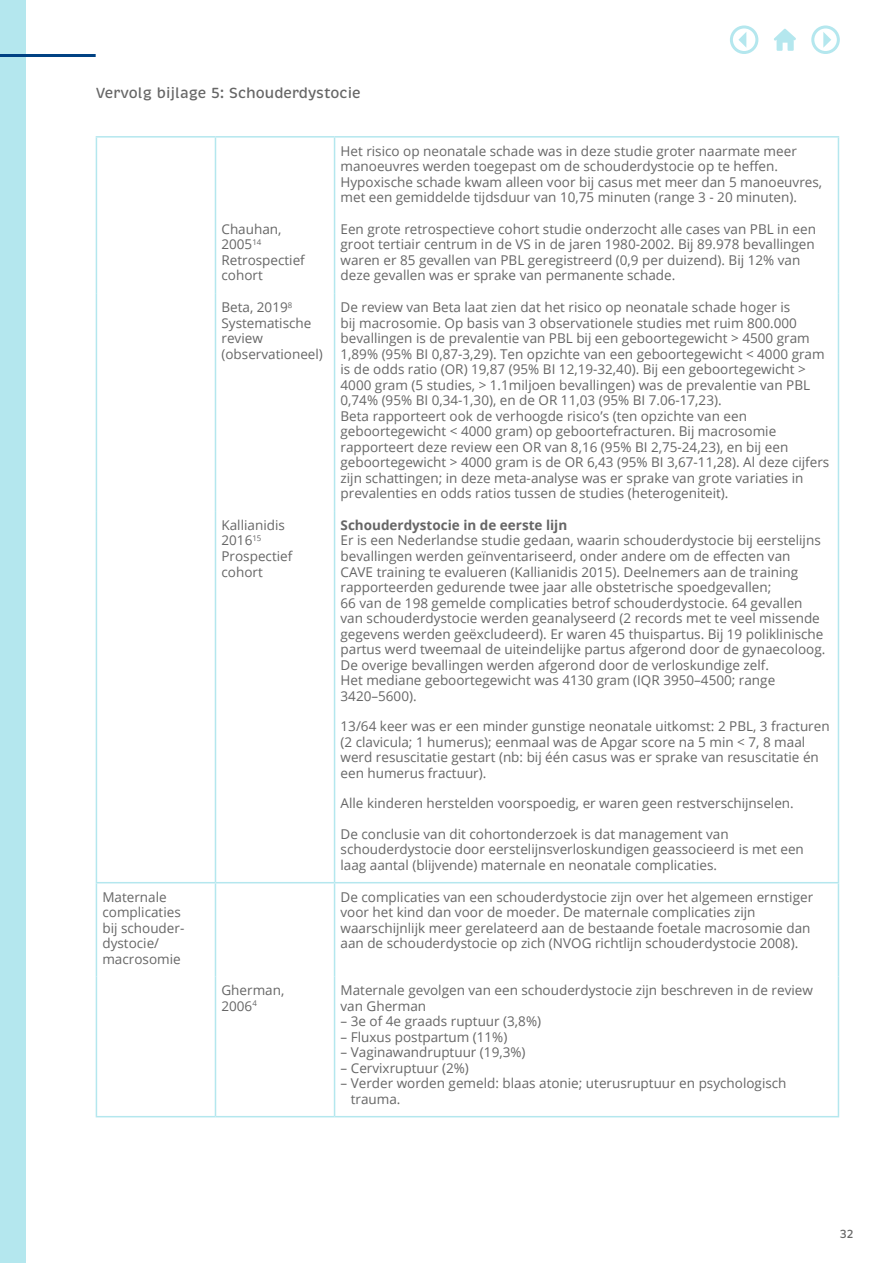
<style>
.page{position:relative;width:893px;height:1263px;background:#fff}
.page>*{position:absolute;margin:0;border:0;box-sizing:border-box;transform-origin:0 0}
.t1{font:500 15px "Brevia";color:#666}
.t2{font:13.5px/15.5px "Open Sans";color:#666}
.t3{font:700 13.5px "Open Sans";color:#666}
.t4{font:500 12px "Brevia";color:#666}
</style>
<div class="page">
<div style="left:0;top:0;width:26px;height:1263px;background:#b4e7ee"></div>
<hr style="left:0;top:54px;width:96px;height:3px;background:#004183">
<div style="left:811px;top:25px;width:29px;height:29px;border:3px solid #b4e7ee;border-radius:50%"></div>
<svg style="left:823px;top:32px;width:8px;height:16px"></svg>
<div style="left:730px;top:25px;width:28px;height:29px;border:3px solid #b4e7ee;border-radius:50%"></div>
<svg style="left:738px;top:32px;width:8px;height:15px"></svg>
<svg style="left:774px;top:29px;width:22px;height:22px"></svg>
<hr style="left:96px;top:138px;width:1px;height:77px;background:#b4e7ee">
<hr style="left:215px;top:138px;width:1px;height:77px;background:#b4e7ee">
<hr style="left:334px;top:138px;width:1px;height:77px;background:#b4e7ee">
<hr style="left:838px;top:138px;width:1px;height:77px;background:#b4e7ee">
<hr style="left:96px;top:136px;width:119px;height:2px;background:#b4e7ee">
<hr style="left:215px;top:136px;width:120px;height:2px;background:#b4e7ee">
<hr style="left:335px;top:136px;width:504px;height:2px;background:#b4e7ee">
<hr style="left:96px;top:215px;width:1px;height:78px;background:#b4e7ee">
<hr style="left:215px;top:215px;width:1px;height:78px;background:#b4e7ee">
<hr style="left:334px;top:215px;width:1px;height:78px;background:#b4e7ee">
<hr style="left:838px;top:215px;width:1px;height:78px;background:#b4e7ee">
<hr style="left:96px;top:293px;width:1px;height:218px;background:#b4e7ee">
<hr style="left:215px;top:293px;width:1px;height:218px;background:#b4e7ee">
<hr style="left:334px;top:293px;width:1px;height:218px;background:#b4e7ee">
<hr style="left:838px;top:293px;width:1px;height:218px;background:#b4e7ee">
<hr style="left:96px;top:511px;width:1px;height:371px;background:#b4e7ee">
<hr style="left:215px;top:511px;width:1px;height:371px;background:#b4e7ee">
<hr style="left:334px;top:511px;width:1px;height:371px;background:#b4e7ee">
<hr style="left:838px;top:511px;width:1px;height:371px;background:#b4e7ee">
<hr style="left:96px;top:882px;width:119px;height:1px;background:#b4e7ee">
<hr style="left:96px;top:883px;width:1px;height:93px;background:#b4e7ee">
<hr style="left:215px;top:882px;width:120px;height:1px;background:#b4e7ee">
<hr style="left:215px;top:883px;width:1px;height:93px;background:#b4e7ee">
<hr style="left:335px;top:882px;width:504px;height:1px;background:#b4e7ee">
<hr style="left:334px;top:883px;width:1px;height:93px;background:#b4e7ee">
<hr style="left:838px;top:883px;width:1px;height:93px;background:#b4e7ee">
<hr style="left:96px;top:976px;width:1px;height:140px;background:#b4e7ee">
<hr style="left:215px;top:976px;width:1px;height:140px;background:#b4e7ee">
<hr style="left:334px;top:976px;width:1px;height:140px;background:#b4e7ee">
<hr style="left:838px;top:976px;width:1px;height:140px;background:#b4e7ee">
<hr style="left:96px;top:1116px;width:119px;height:1px;background:#b4e7ee">
<hr style="left:215px;top:1116px;width:120px;height:1px;background:#b4e7ee">
<hr style="left:335px;top:1116px;width:504px;height:1px;background:#b4e7ee">
<p class="t1" style="left:96px;top:83px;width:267px">Vervolg bijlage 5: Schouderdystocie</p>
<p class="t2" style="left:341px;top:143px;width:483px">Het risico op neonatale schade was in deze studie groter naarmate meer manoeuvres werden toegepast om de schouderdystocie op te heffen.<br>Hypoxische schade kwam alleen voor bij casus met meer dan 5 manoeuvres, met een gemiddelde tijdsduur van 10,75 minuten (range 3 - 20 minuten).</p>
<p class="t2" style="left:221px;top:221px;width:85px">Chauhan,<br>2005<sup>14<br></sup>Retrospectief cohort</p>
<p class="t2" style="left:341px;top:221px;width:477px">Een grote retrospectieve cohort studie onderzocht alle cases van PBL in een groot tertiair centrum in de VS in de jaren 1980-2002. Bij 89.978 bevallingen waren er 85 gevallen van PBL geregistreerd (0,9 per duizend). Bij 12% van deze gevallen was er sprake van permanente schade.</p>
<p class="t2" style="left:221px;top:299px;width:103px">Beta, 2019<sup>8<br></sup>Systematische review (observationeel)</p>
<p class="t2" style="left:341px;top:299px;width:490px">De review van Beta laat zien dat het risico op neonatale schade hoger is<br>bij macrosomie. Op basis van 3 observationele studies met ruim 800.000 bevallingen is de prevalentie van PBL bij een geboortegewicht &gt; 4500 gram 1,89% (95% BI 0,87-3,29). Ten opzichte van een geboortegewicht &lt; 4000 gram is de odds ratio (OR) 19,87 (95% BI 12,19-32,40). Bij een geboortegewicht &gt; 4000 gram (5 studies, &gt; 1.1miljoen bevallingen) was de prevalentie van PBL 0,74% (95% BI 0,34-1,30), en de OR 11,03 (95% BI 7.06-17,23).<br>Beta rapporteert ook de verhoogde risico’s (ten opzichte van een geboortegewicht &lt; 4000 gram) op geboortefracturen. Bij macrosomie rapporteert deze review een OR van 8,16 (95% BI 2,75-24,23), en bij een geboortegewicht &gt; 4000 gram is de OR 6,43 (95% BI 3,67-11,28). Al deze cijfers zijn schattingen; in deze meta-analyse was er sprake van grote variaties in prevalenties en odds ratios tussen de studies (heterogeniteit).</p>
<p class="t2" style="left:221px;top:517px;width:72px">Kallianidis<br>2016<sup>15<br></sup>Prospectief cohort</p>
<p class="t3" style="left:341px;top:515px;width:228px">Schouderdystocie in de eerste lijn</p>
<p class="t2" style="left:341px;top:532px;width:486px">Er is een Nederlandse studie gedaan, waarin schouderdystocie bij eerstelijns bevallingen werden geïnventariseerd, onder andere om de effecten van CAVE training te evalueren (Kallianidis 2015). Deelnemers aan de training rapporteerden gedurende twee jaar alle obstetrische spoedgevallen;<br>66 van de 198 gemelde complicaties betrof schouderdystocie. 64 gevallen van schouderdystocie werden geanalyseerd (2 records met te veel missende gegevens werden geëxcludeerd). Er waren 45 thuispartus. Bij 19 poliklinische partus werd tweemaal de uiteindelijke partus afgerond door de gynaecoloog.<br>De overige bevallingen werden afgerond door de verloskundige zelf.<br>Het mediane geboortegewicht was 4130 gram (IQR 3950–4500; range 3420–5600).</p>
<p class="t2" style="left:341px;top:718px;width:491px">13/64 keer was er een minder gunstige neonatale uitkomst: 2 PBL, 3 fracturen (2 clavicula; 1 humerus); eenmaal was de Apgar score na 5 min &lt; 7, 8 maal werd resuscitatie gestart (nb: bij één casus was er sprake van resuscitatie én een humerus fractuur).</p>
<p class="t2" style="left:341px;top:795px;width:455px">Alle kinderen herstelden voorspoedig, er waren geen restverschijnselen.</p>
<p class="t2" style="left:341px;top:826px;width:465px">De conclusie van dit cohortonderzoek is dat management van schouderdystocie door eerstelijnsverloskundigen geassocieerd is met een laag aantal (blijvende) maternale en neonatale complicaties.</p>
<p class="t2" style="left:102px;top:888px;width:82px">Maternale complicaties bij schouder&shy;dystocie/ macrosomie</p>
<p class="t2" style="left:341px;top:888px;width:474px">De complicaties van een schouderdystocie zijn over het algemeen ernstiger voor het kind dan voor de moeder. De maternale complicaties zijn waarschijnlijk meer gerelateerd aan de bestaande foetale macrosomie dan aan de schouderdystocie op zich (NVOG richtlijn schouderdystocie 2008).</p>
<p class="t2" style="left:221px;top:982px;width:64px">Gherman,<br>2006<sup>4</sup></p>
<p class="t2" style="left:341px;top:982px;width:474px">Maternale gevolgen van een schouderdystocie zijn beschreven in de review van Gherman</p>
<p class="t2" style="left:341px;top:1013px;width:202px">– 3e of 4e graads ruptuur (3,8%)</p>
<p class="t2" style="left:341px;top:1029px;width:168px">– Fluxus postpartum (11%)</p>
<p class="t2" style="left:341px;top:1044px;width:186px">– Vaginawandruptuur (19,3%)</p>
<p class="t2" style="left:341px;top:1060px;width:130px">– Cervixruptuur (2%)</p>
<p class="t2" style="left:351px;top:1075px;width:437px;text-indent:-10px">– Verder worden gemeld: blaas atonie; uterusruptuur en psychologisch trauma.</p>
<p class="t4" style="left:840px;top:1227px;width:15px">32</p>
</div>
